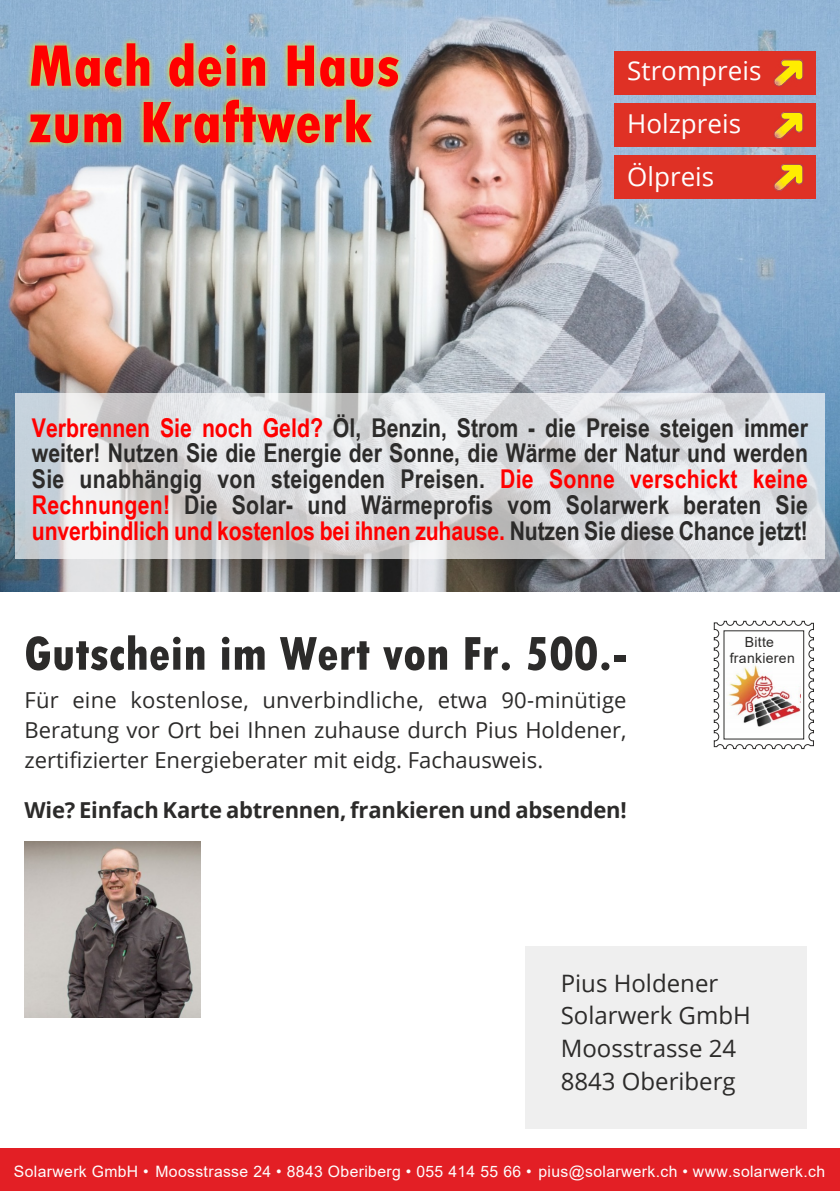
<style>
.page{position:relative;width:840px;height:1191px;background:#fff}
.page>*{position:absolute;margin:0;border:0;box-sizing:border-box;transform-origin:0 0}
.t1{font:800 condensed 61.6px/56.4px "Tw Cen";color:#f00}
.t2{font:800 condensed 50px "Tw Cen";color:#2c2b2a}
.t3{font:26px/53.2px "Open Sans";color:#fefefe}
.t4{font:700 25.8px/25.8px "Arial Narrow";letter-spacing:-.005em;color:#2c2b2a;text-align:justify}
.t5{font:24px/32.8px "Open Sans";color:#2c2b2a}
.t6{font:22px/30px "Open Sans";color:#2c2b2a;text-align:justify}
.t7{font:700 22px "Open Sans";letter-spacing:-.01em;color:#2c2b2a}
.t8{font:15.8px "Arial";letter-spacing:.025em;color:#fefefe}
.t9{font:14px/16px "Arial";letter-spacing:.015em;color:#2c2b2a;text-align:center}
.s1{color:#f00}
</style>
<div class="page">
<img style="left:0;top:0;width:839px;height:591px">
<div style="left:0;top:1148px;width:839px;height:43px;background:#e31f25"></div>
<svg style="left:713px;top:621px;width:100px;height:128px"></svg>
<div style="left:525px;top:946px;width:281px;height:182px;background:#efefef"></div>
<img style="left:726px;top:663px;width:74px;height:70px">
<div style="left:15px;top:393px;width:809px;height:165px;background:#fefefe;opacity:.68"></div>
<img style="left:20px;top:22px;width:402px;height:171px">
<div style="left:613px;top:51px;width:202px;height:43px;background:#df3125"></div>
<img style="left:803px;top:62px;width:1px;height:16px">
<svg style="left:773px;top:59px;width:30px;height:28px"></svg>
<div style="left:613px;top:103px;width:202px;height:44px;background:#df3125"></div>
<img style="left:785px;top:111px;width:19px;height:19px">
<svg style="left:773px;top:112px;width:30px;height:28px"></svg>
<div style="left:613px;top:155px;width:202px;height:44px;background:#df3125"></div>
<img style="left:784px;top:163px;width:20px;height:19px">
<svg style="left:773px;top:164px;width:30px;height:27px"></svg>
<img style="left:24px;top:841px;width:176px;height:176px">
<h1 class="t1" style="left:28px;top:42px;width:373px">Mach dein Haus zum Kraftwerk</h1>
<p class="t3" style="left:627px;top:46px;width:136px">Strompreis<br>Holzpreis<br>Ölpreis</p>
<p class="t4" style="left:32px;top:417px;width:777px"><span class="s1">Verbrennen Sie noch Geld?</span> Öl, Benzin, Strom - die Preise steigen immer weiter! Nutzen Sie die Energie der Sonne, die Wärme der Natur und werden Sie unabhängig von steigenden Preisen. <span class="s1">Die Sonne verschickt keine Rechnungen!</span> Die Solar- und Wärmeprofis vom Solarwerk beraten Sie <span class="s1">unverbindlich und kostenlos bei ihnen zuhause.</span> Nutzen Sie diese Chance jetzt!</p>
<h2 class="t2" style="left:24px;top:635px;width:604px">Gutschein im Wert von Fr. 500.-</h2>
<p class="t6" style="left:24px;top:687px;width:603px">Für eine kostenlose, unverbindliche, etwa 90-minütige Beratung vor Ort bei Ihnen zuhause durch Pius Holdener, zertifizierter Energieberater mit eidg. Fachausweis.</p>
<p class="t7" style="left:24px;top:800px;width:603px">Wie? Einfach Karte abtrennen, frankieren und absenden!</p>
<p class="t9" style="left:729px;top:635px;width:66px">Bitte frankieren</p>
<p class="t5" style="left:560px;top:969px;width:191px">Pius Holdener<br>Solarwerk GmbH<br>Moosstrasse 24<br>8843 Oberiberg</p>
<p class="t8" style="left:14px;top:1165px;width:812px">Solarwerk GmbH • Moosstrasse 24 • 8843 Oberiberg • 055 414 55 66 • pius@solarwerk.ch • www.solarwerk.ch</p>
</div>
